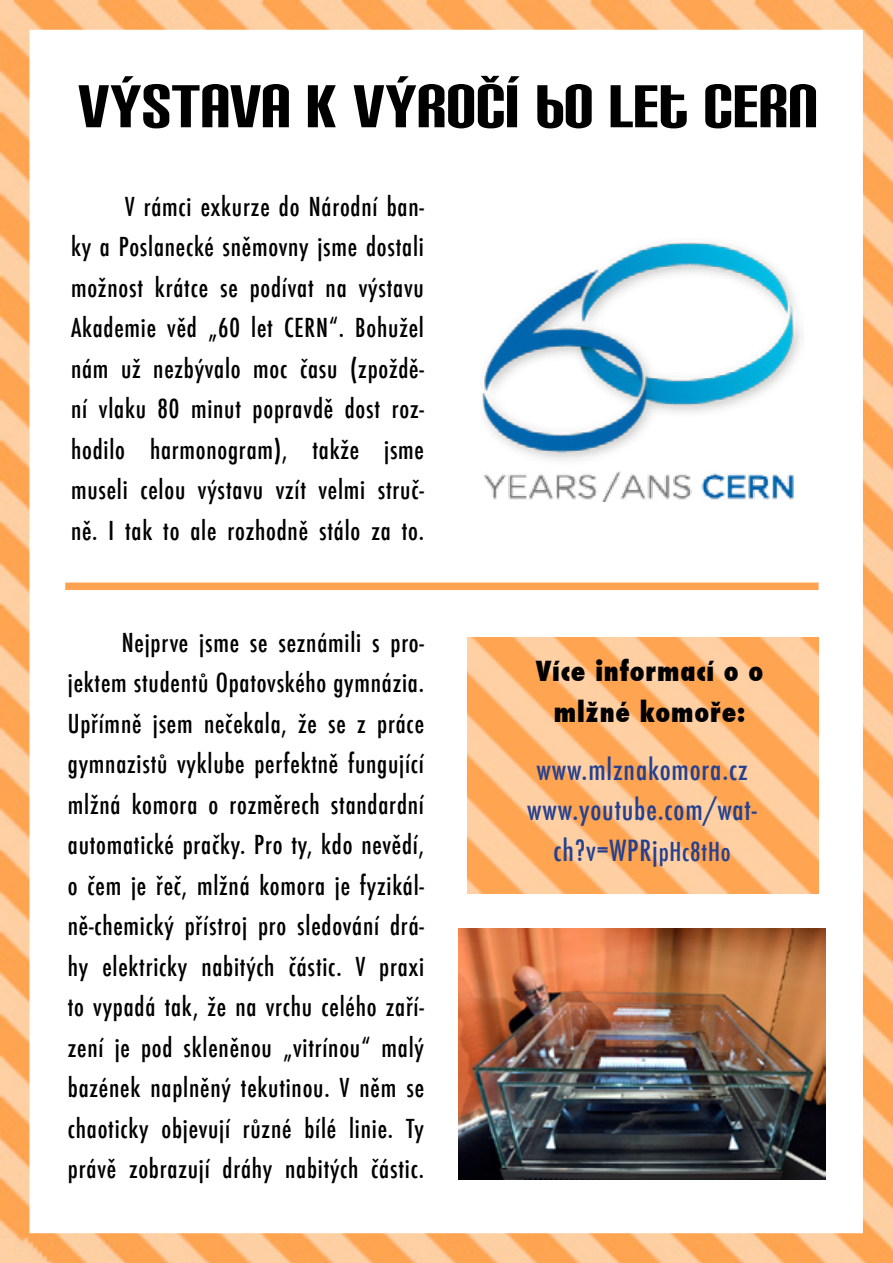
<style>
.page{position:relative;width:893px;height:1263px;background:#fff}
.page>*{position:absolute;margin:0;border:0;box-sizing:border-box;transform-origin:0 0}
.t1{font:72px "Carbon Block";color:#000}
.t2{font:500 condensed 28.5px/40.5px "Futura";letter-spacing:.03em;color:#25408f;text-align:center}
.t3{font:800 condensed 27px/40.5px "Futura";letter-spacing:.03em;color:#000;text-align:center}
.t4{font:500 condensed 25.5px/40.5px "Futura";letter-spacing:.03em;color:#000;text-align:justify}
.s1{font-size:25.5px}
</style>
<div class="page">
<img style="left:0;top:0;width:893px;height:1263px">
<div style="left:29px;top:30px;width:834px;height:1203px;background:#fff;border:1px solid #fff"></div>
<img style="left:468px;top:638px;width:351px;height:255px">
<div style="left:65px;top:582px;width:754px;height:8px;background:#ffa353"></div>
<img style="left:482px;top:241px;width:319px;height:260px">
<img style="left:459px;top:929px;width:366px;height:251px">
<h1 class="t1" style="left:480px;top:72px;width:23px">ˇ</h1>
<h1 class="t1" style="left:77px;top:72px;width:742px">VÝSTAVA K VÝROCÍ 60 LET CERN</h1>
<p class="t4" style="left:71px;top:186px;width:354px;text-indent:54px">V rámci exkurze do Národní ban&shy;ky a Poslanecké sněmovny jsme dostali možnost krátce se podívat na výstavu Akademie věd „60 let CERN“. Bohužel nám už nezbývalo moc času (zpoždě&shy;ní vlaku 80 minut popravdě dost roz&shy;hodilo harmonogram), takže jsme museli celou výstavu vzít velmi struč&shy;ně. I tak to ale rozhodně stálo za to.</p>
<p class="t4" style="left:68px;top:622px;width:358px;text-indent:54px">Nejprve jsme se seznámili s pro&shy;jektem studentů Opatovského gymnázia.<br>Upřímně jsem nečekala, že se z práce gymnazistů vyklube perfektně fungující mlžná komora o rozměrech standardní automatické pračky. Pro ty, kdo nevědí, o čem je řeč, mlžná komora je fyzikál&shy;ně-chemický přístroj pro sledování drá&shy;hy elektricky nabitých částic. V praxi to vypadá tak, že na vrchu celého zaří&shy;zení je pod skleněnou „vitrínou“ malý bazének naplněný tekutinou. V něm se chaoticky objevují různé bílé linie. Ty právě zobrazují dráhy nabitých částic.</p>
<p class="t3" style="left:536px;top:651px;width:229px">Více informací o o mlžné komoře:</p>
<p class="t2" style="left:527px;top:749px;width:231px">www.mlznakomora.cz www.youtube.com/wat&shy;ch?v=WPRj<span class="s1">pHc8tHo</span></p>
</div>
